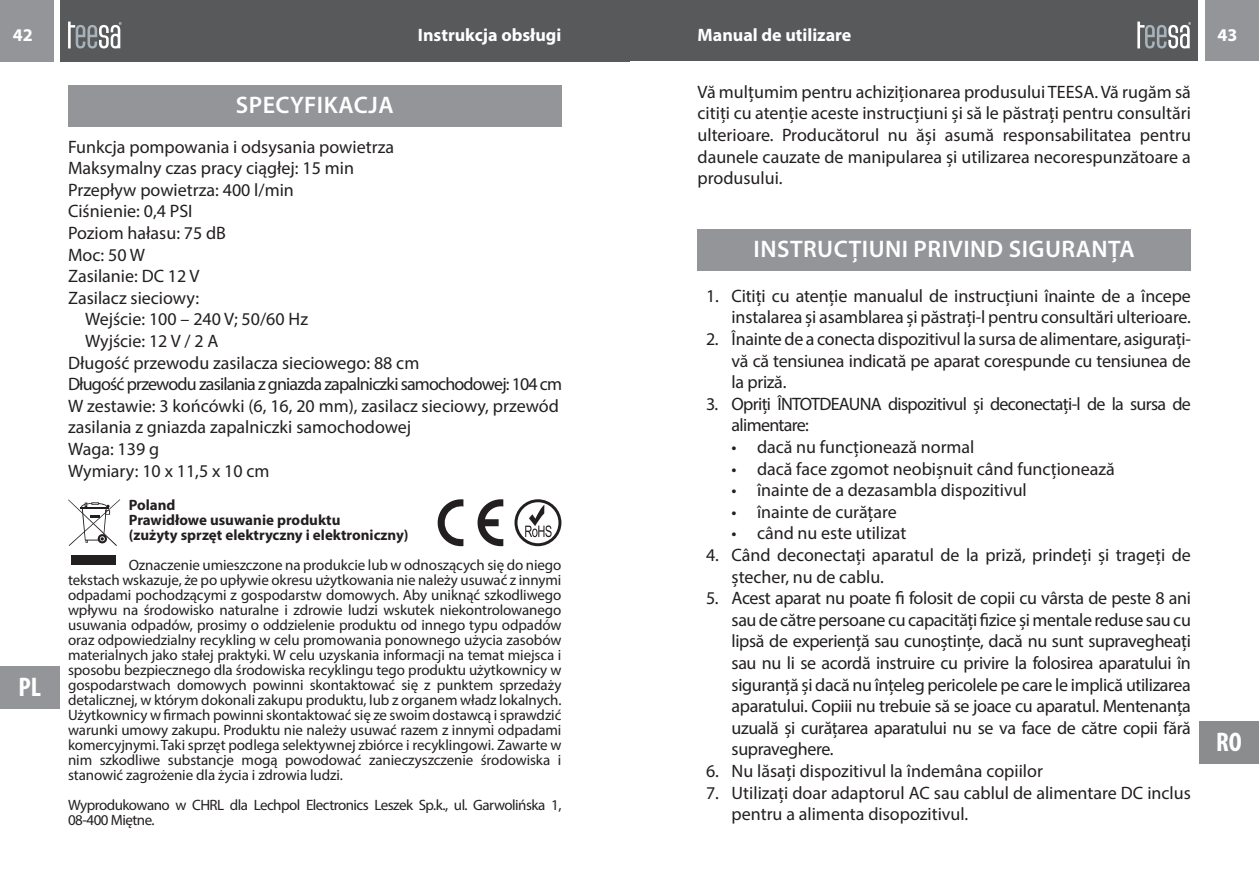
<style>
.page{position:relative;width:1259px;height:893px;background:#fff}
.page>*{position:absolute;margin:0;border:0;box-sizing:border-box;transform-origin:0 0}
.t1{font:700 condensed 27px "Myriad Pro";color:#fff}
.t2{font:600 24px "Myriad Pro";letter-spacing:.02em;color:#fff}
.t3{font:18px/21.6px "Myriad Pro";color:#231f20;text-align:justify}
.t4{font:700 18px "Myriad Pro";color:#fff}
.t5{font:18px/21.6px "Myriad Pro";letter-spacing:-.04em;color:#231f20}
.t6{font:18px "Myriad Pro";letter-spacing:-.045em;color:#231f20}
.t7{font:15px/15px "Myriad Pro";letter-spacing:-.035em;color:#231f20;text-align:justify}
.t8{font:700 15px/15px "Myriad Pro";color:#231f20}
</style>
<div class="page">
<hr style="left:629px;top:0;width:1px;height:62px;background:#58595b">
<div style="left:629px;top:0;width:569px;height:61px;background:#58595b"></div>
<div style="left:1204px;top:0;width:55px;height:61px;background:#939598"></div>
<svg style="left:1137px;top:22px;width:54px;height:26px"></svg>
<div style="left:1199px;top:721px;width:60px;height:43px;background:#8a8c8e"></div>
<div style="left:697px;top:229px;width:494px;height:41px;background:#939598"></div>
<div style="left:60px;top:0;width:569px;height:62px;background:#58595b"></div>
<div style="left:0;top:0;width:54px;height:61px;background:#939598"></div>
<svg style="left:68px;top:22px;width:54px;height:26px"></svg>
<div style="left:0;top:666px;width:60px;height:42px;background:#939598"></div>
<div style="left:68px;top:85px;width:493px;height:41px;background:#939598"></div>
<div style="left:71px;top:555px;width:45px;height:9px;background:#231f20"></div>
<svg style="left:68px;top:499px;width:52px;height:47px"></svg>
<svg style="left:514px;top:499px;width:47px;height:47px"></svg>
<svg style="left:437px;top:499px;width:66px;height:48px"></svg>
<p class="t4" style="left:13px;top:28px;width:21px">42</p>
<p class="t4" style="left:418px;top:27px;width:145px">Instrukcja obsługi</p>
<p class="t4" style="left:697px;top:27px;width:145px">Instrukcja obsługi</p>
<p class="t4" style="left:1217px;top:27px;width:21px">43</p>
<p class="t4" style="left:407px;top:27px;width:155px">Manual de utilizare</p>
<p class="t4" style="left:697px;top:27px;width:155px">Man al de utilizare</p>
<h1 class="t1" style="left:19px;top:675px;width:24px">PL</h1>
<h2 class="t2" style="left:236px;top:95px;width:159px">SPECYFIKACJA</h2>
<p class="t3" style="left:68px;top:137px;width:328px">Funkcja pompowania i odsysania powietrza</p>
<p class="t3" style="left:68px;top:159px;width:287px">Maksymalny czas pracy ciągłej: 15 min</p>
<p class="t3" style="left:68px;top:180px;width:227px">Przepływ powietrza: 400 l/min</p>
<p class="t3" style="left:68px;top:202px;width:126px">Ciśnienie: 0,4 PSI</p>
<p class="t3" style="left:68px;top:224px;width:159px">Poziom hałasu: 75 dB</p>
<p class="t3" style="left:68px;top:245px;width:78px">Moc: 50 W</p>
<p class="t3" style="left:68px;top:267px;width:133px">Zasilanie: DC 12 V</p>
<p class="t3" style="left:68px;top:288px;width:132px">Zasilacz sieciowy:</p>
<p class="t3" style="left:85px;top:310px;width:225px">Wejście: 100 – 240 V; 50/60 Hz</p>
<p class="t3" style="left:85px;top:332px;width:135px">Wyjście: 12 V / 2 A</p>
<p class="t3" style="left:68px;top:353px;width:353px">Długość przewodu zasilacza sieciowego: 88 cm</p>
<p class="t6" style="left:68px;top:377px;width:496px">Długość przewodu zasilania z gniazda zapalniczki samochodowej: 104 cm</p>
<p class="t3" style="left:68px;top:396px;width:492px">W zestawie: 3 końcówki (6, 16, 20 mm), zasilacz sieciowy, przewód</p>
<p class="t3" style="left:68px;top:418px;width:345px">zasilania z gniazda zapalniczki samochodowej</p>
<p class="t3" style="left:68px;top:440px;width:93px">Waga: 139 g</p>
<p class="t3" style="left:68px;top:461px;width:203px">Wymiary: 10 x 11,5 x 10 cm</p>
<p class="t8" style="left:129px;top:499px;width:281px">Poland<br>Prawidłowe usuwanie produktu<br>(zużyty sprzęt elektryczny i elektroniczny)</p>
<p class="t7" style="left:68px;top:559px;width:495px;text-indent:61px">Oznaczenie umieszczone na produkcie lub w odnoszących się do niego tekstach wskazuje, że po upływie okresu użytkowania nie należy usuwać z innymi odpadami pochodzącymi z gospodarstw domowych. Aby uniknąć szkodliwego wpływu na środowisko naturalne i zdrowie ludzi wskutek niekontrolowanego usuwania odpadów, prosimy o oddzielenie produktu od innego typu odpadów oraz odpowiedzialny recykling w celu promowania ponownego użycia zasobów materialnych jako stałej praktyki. W celu uzyskania informacji na temat miejsca i sposobu bezpiecznego dla środowiska recyklingu tego produktu użytkownicy w gospodarstwach domowych powinni skontaktować się z punktem sprzedaży detalicznej, w którym dokonali zakupu produktu, lub z organem władz lokalnych.<br>Użytkownicy w firmach powinni skontaktować się ze swoim dostawcą i sprawdzić warunki umowy zakupu. Produktu nie należy usuwać razem z innymi odpadami komercyjnymi. Taki sprzęt podlega selektywnej zbiórce i recyklingowi. Zawarte w nim szkodliwe substancje mogą powodować zanieczyszczenie środowiska i stanowić zagrożenie dla życia i zdrowia ludzi.</p>
<p class="t7" style="left:68px;top:799px;width:495px">Wyprodukowano w CHRL dla Lechpol Electronics Leszek Sp.k., ul. Garwolińska 1,<br>08-400 Miętne.</p>
<p class="t3" style="left:697px;top:83px;width:495px">Vă mulțumim pentru achiziționarea produsului TEESA. Vă rugăm să citiți cu atenție aceste instrucțiuni și să le păstrați pentru consultări ulterioare. Producătorul nu ăși asumă responsabilitatea pentru daunele cauzate de manipularea și utilizarea necorespunzătoare a produsului.</p>
<h2 class="t2" style="left:753px;top:239px;width:383px">INSTRUCȚIUNI PRIVIND SIGURANȚA</h2>
<p class="t3" style="left:706px;top:287px;width:486px;text-align:right">1. Citiți cu atenție manualul de instrucțiuni înainte de a începe instalarea și asamblarea și păstrați-l pentru consultări ulterioare.</p>
<p class="t3" style="left:731px;top:330px;width:461px;text-indent:-26px">2. Înainte de a conecta dispozitivul la sursa de alimentare, asigurați&shy;vă că tensiunea indicată pe aparat corespunde cu tensiunea de la priză.</p>
<p class="t5" style="left:731px;top:395px;width:461px;text-indent:-26px">3. Opriți ÎNTOTDEAUNA dispozitivul și deconectați-l de la sursa de alimentare:</p>
<p class="t3" style="left:731px;top:438px;width:244px">• dacă nu funcționează normal</p>
<p class="t3" style="left:731px;top:459px;width:384px">• dacă face zgomot neobișnuit când funcționează</p>
<p class="t3" style="left:731px;top:481px;width:297px">• înainte de a dezasambla dispozitivul</p>
<p class="t3" style="left:731px;top:503px;width:167px">• înainte de curățare</p>
<p class="t3" style="left:731px;top:524px;width:176px">• când nu este utilizat</p>
<p class="t3" style="left:731px;top:546px;width:461px;text-indent:-26px">4. Când deconectați aparatul de la priză, prindeți și trageți de ștecher, nu de cablu.</p>
<p class="t3" style="left:731px;top:589px;width:461px;text-indent:-26px">5. Acest aparat nu poate fi folosit de copii cu vârsta de peste 8 ani sau de către persoane cu capacități fizice și mentale reduse sau cu lipsă de experiență sau cunoștințe, dacă nu sunt supravegheați sau nu li se acordă instruire cu privire la folosirea aparatului în siguranță și dacă nu înțeleg pericolele pe care le implică utilizarea aparatului. Copiii nu trebuie să se joace cu aparatul. Mentenanța uzuală și curățarea aparatului nu se va face de către copii fără supraveghere.</p>
<p class="t3" style="left:706px;top:762px;width:338px">6. Nu lăsați dispozitivul la îndemâna copiilor</p>
<p class="t3" style="left:731px;top:783px;width:461px;text-indent:-26px">7. Utilizați doar adaptorul AC sau cablul de alimentare DC inclus pentru a alimenta disopozitivul.</p>
<h1 class="t1" style="left:1216px;top:731px;width:27px">RO</h1>
</div>
